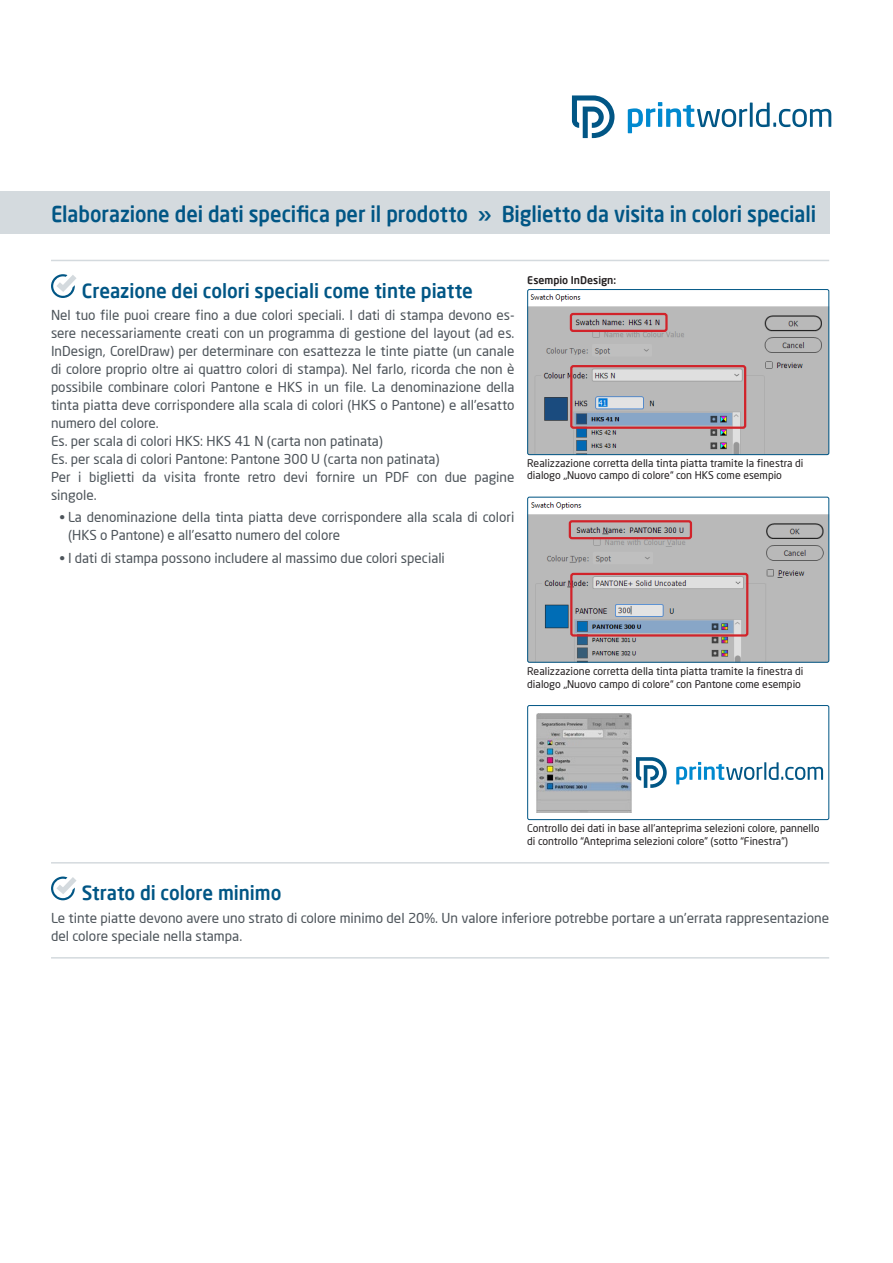
<style>
.page{position:relative;width:893px;height:1263px;background:#fff}
.page>*{position:absolute;margin:0;border:0;box-sizing:border-box;transform-origin:0 0}
.t1{font:500 21.75px "Neo Sans Pro";color:#015685;scale:.92 1}
.t2{font:500 19.5px "Neo Sans Pro";color:#015685;scale:.96 1}
.t3{font:13.5px/18px "Neo Sans Pro";color:#4d545a}
.t4{font:10.5px/12.6px "Neo Sans Pro";color:#231f20}
.t5{font:500 10.5px "Neo Sans Pro";color:#231f20}
</style>
<div class="page">
<hr style="left:51px;top:260px;width:778px;height:1px;background:#d4dade">
<svg style="left:51px;top:274px;width:26px;height:24px"></svg>
<hr style="left:51px;top:862px;width:778px;height:1px;background:#d4dade">
<svg style="left:51px;top:876px;width:26px;height:24px"></svg>
<hr style="left:51px;top:957px;width:778px;height:1px;background:#d4dade">
<div style="left:0;top:191px;width:829px;height:43px;background:#d4dade"></div>
<svg style="left:628px;top:102px;width:203px;height:31px"></svg>
<svg style="left:572px;top:96px;width:42px;height:42px"></svg>
<img style="left:527px;top:289px;width:302px;height:166px">
<div style="left:527px;top:289px;width:302px;height:166px;border:1px solid #015685;border-radius:2px"></div>
<div style="left:570px;top:365px;width:176px;height:64px;border:2px solid #d1232a;border-radius:2px"></div>
<div style="left:570px;top:313px;width:98px;height:19px;border:2px solid #d1232a;border-radius:2px"></div>
<img style="left:527px;top:497px;width:302px;height:166px">
<div style="left:527px;top:497px;width:302px;height:166px;border:1px solid #015685;border-radius:2px"></div>
<div style="left:570px;top:573px;width:178px;height:64px;border:2px solid #d1232a;border-radius:2px"></div>
<div style="left:569px;top:520px;width:123px;height:19px;border:2px solid #d1232a;border-radius:2px"></div>
<div style="left:527px;top:705px;width:302px;height:115px;border:1px solid #015685;border-radius:2px"></div>
<img style="left:537px;top:713px;width:94px;height:100px">
<svg style="left:676px;top:762px;width:147px;height:22px"></svg>
<svg style="left:636px;top:757px;width:31px;height:31px"></svg>
<h1 class="t1" style="left:51px;top:200px;width:833px">Elaborazione dei dati specifica per il prodotto » Biglietto da visita in colori speciali</h1>
<h2 class="t2" style="left:82px;top:278px;width:409px">Creazione dei colori speciali come tinte piatte</h2>
<p class="t3" style="left:51px;top:306px;width:465px">Nel tuo file puoi creare fino a due colori speciali. I dati di stampa devono es&shy;sere necessariamente creati con un programma di gestione del layout (ad es.<br>InDesign, CorelDraw) per determinare con esattezza le tinte piatte (un canale di colore proprio oltre ai quattro colori di stampa). Nel farlo, ricorda che non è possibile combinare colori Pantone e HKS in un file. La denominazione della tinta piatta deve corrispondere alla scala di colori (HKS o Pantone) e all’esatto numero del colore.<br>Es. per scala di colori HKS: HKS 41 N (carta non patinata)<br>Es. per scala di colori Pantone: Pantone 300 U (carta non patinata)<br>Per i biglietti da visita fronte retro devi fornire un PDF con due pagine singole.</p>
<p class="t3" style="left:68px;top:508px;width:448px;text-indent:-9px">• La denominazione della tinta piatta deve corrispondere alla scala di colori (HKS o Pantone) e all’esatto numero del colore</p>
<p class="t3" style="left:60px;top:548px;width:387px">• I dati di stampa possono includere al massimo due colori speciali</p>
<p class="t5" style="left:527px;top:274px;width:90px">Esempio InDesign:</p>
<p class="t4" style="left:527px;top:456px;width:278px">Realizzazione corretta della tinta piatta tramite la finestra di dialogo „Nuovo campo di colore“ con HKS come esempio</p>
<p class="t4" style="left:527px;top:665px;width:278px">Realizzazione corretta della tinta piatta tramite la finestra di dialogo „Nuovo campo di colore“ con Pantone come esempio</p>
<p class="t4" style="left:527px;top:822px;width:294px">Controllo dei dati in base all’anteprima selezioni colore, pannello di controllo “Anteprima selezioni colore” (sotto “Finestra”)</p>
<h2 class="t2" style="left:82px;top:881px;width:209px">Strato di colore minimo</h2>
<p class="t3" style="left:51px;top:908px;width:780px">Le tinte piatte devono avere uno strato di colore minimo del 20%. Un valore inferiore potrebbe portare a un’errata rappresentazione del colore speciale nella stampa.</p>
</div>
